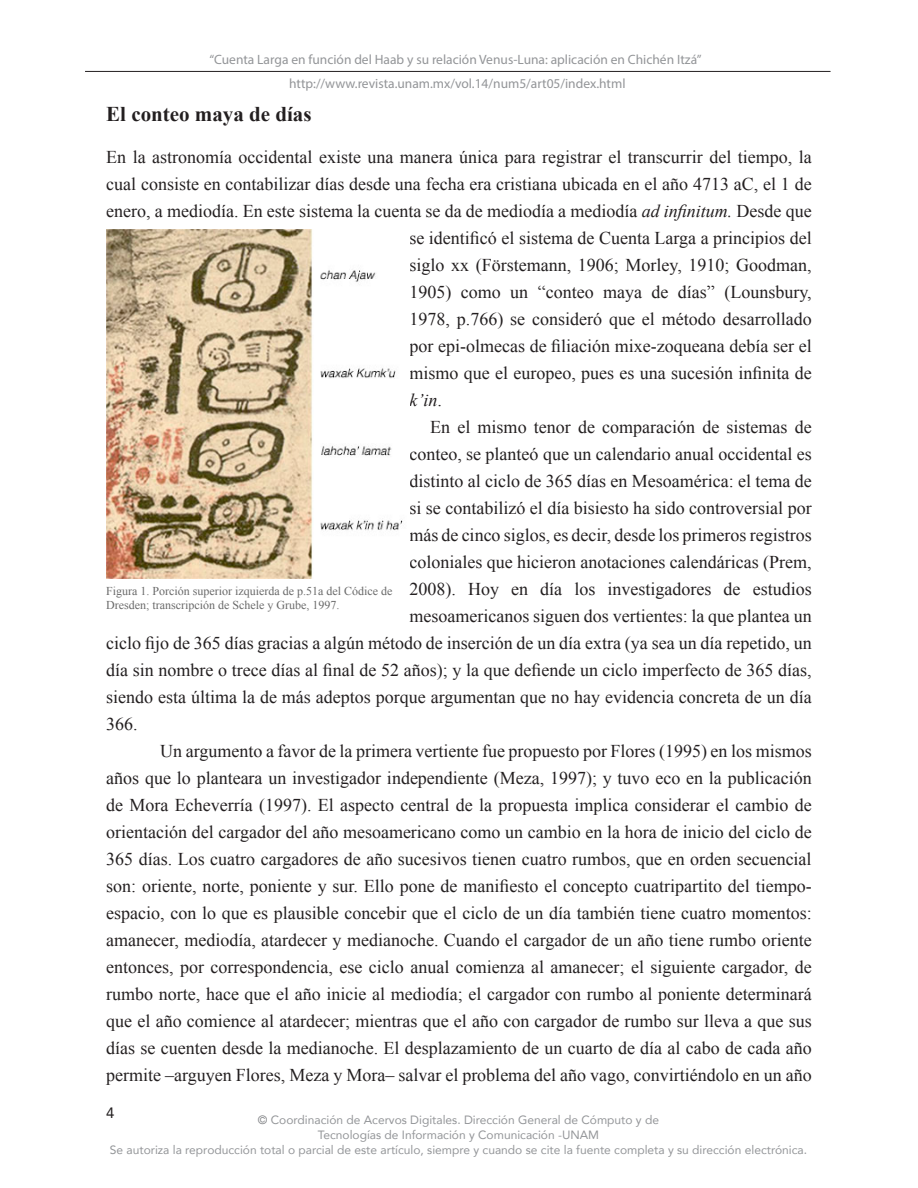
<style>
.page{position:relative;width:918px;height:1188px;background:#fff}
.page>*{position:absolute;margin:0;border:0;box-sizing:border-box;transform-origin:0 0}
.contenido{font:700 21px "Times New Roman";color:#231f20}
.contenido-2{font:18px/27px "Times New Roman";color:#231f20;text-align:justify}
.contenido-3{font:italic 18px "Times New Roman";color:#231f20}
.t1{font:15px "Avenir";color:#231f20}
.t2{font:13.5px/24px "Myriad Pro";color:#939598;text-align:center}
.t3{font:12px/15px "Avenir";color:#939598;text-align:center}
.pie_de_foto{font:12px/13.5px "Times New Roman";color:#696969}
.s1{font-style:italic}
.s2{font-style:normal}
.s3{color:#808285}
</style>
<div class="page">
<hr style="left:85px;top:71px;width:746px;height:1px;background:#231f20">
<img style="left:106px;top:229px;width:297px;height:350px">
<p class="t2" style="left:210px;top:47px;width:494px">“Cuenta Larga en función del Haab y su relación Venus-Luna: aplicación en Chichén Itzá” http://www.revista.unam.mx/vol.14/num5/art05/index.html</p>
<p class="contenido" style="left:106px;top:99px;width:207px">El conteo maya de días</p>
<p class="contenido-2" style="left:106px;top:143px;width:707px">En la astronomía occidental existe una manera única para registrar el transcurrir del tiempo, la</p>
<p class="contenido-2" style="left:106px;top:170px;width:707px">cual consiste en contabilizar días desde una fecha era cristiana ubicada en el año 4713 aC, el 1 de</p>
<p class="contenido-2" style="left:106px;top:197px;width:707px">enero, a mediodía. En este sistema la cuenta se da de mediodía a mediodía <span class="s1">ad infinitum.</span> Desde que</p>
<p class="contenido-2" style="left:409px;top:224px;width:404px">se identificó el sistema de Cuenta Larga a principios del</p>
<p class="contenido-2" style="left:409px;top:251px;width:404px">siglo xx (Förstemann, 1906; Morley, 1910; Goodman,</p>
<p class="contenido-2" style="left:409px;top:278px;width:404px">1905) como un “conteo maya de días” (Lounsbury,</p>
<p class="contenido-2" style="left:409px;top:305px;width:404px">1978, p.766) se consideró que el método desarrollado</p>
<p class="contenido-2" style="left:409px;top:332px;width:404px">por epi-olmecas de filiación mixe-zoqueana debía ser el</p>
<p class="contenido-2" style="left:409px;top:359px;width:404px">mismo que el europeo, pues es una sucesión infinita de</p>
<p class="contenido-3" style="left:409px;top:387px;width:34px">k’in<span class="s2">.</span></p>
<p class="contenido-2" style="left:430px;top:413px;width:383px">En el mismo tenor de comparación de sistemas de</p>
<p class="contenido-2" style="left:409px;top:440px;width:404px">conteo, se planteó que un calendario anual occidental es</p>
<p class="contenido-2" style="left:409px;top:467px;width:404px">distinto al ciclo de 365 días en Mesoamérica: el tema de</p>
<p class="contenido-2" style="left:409px;top:494px;width:404px">si se contabilizó el día bisiesto ha sido controversial por</p>
<p class="contenido-2" style="left:409px;top:521px;width:404px">más de cinco siglos, es decir, desde los primeros registros</p>
<p class="contenido-2" style="left:409px;top:548px;width:404px">coloniales que hicieron anotaciones calendáricas (Prem,</p>
<p class="contenido-2" style="left:409px;top:575px;width:404px">2008). Hoy en día los investigadores de estudios</p>
<p class="contenido-2" style="left:409px;top:602px;width:404px">mesoamericanos siguen dos vertientes: la que plantea un</p>
<p class="contenido-2" style="left:106px;top:629px;width:707px">ciclo fijo de 365 días gracias a algún método de inserción de un día extra (ya sea un día repetido, un</p>
<p class="contenido-2" style="left:106px;top:656px;width:707px">día sin nombre o trece días al final de 52 años); y la que defiende un ciclo imperfecto de 365 días,</p>
<p class="contenido-2" style="left:106px;top:683px;width:707px">siendo esta última la de más adeptos porque argumentan que no hay evidencia concreta de un día</p>
<p class="contenido-2" style="left:106px;top:710px;width:33px">366.</p>
<p class="contenido-2" style="left:106px;top:737px;width:707px;text-indent:54px">Un argumento a favor de la primera vertiente fue propuesto por Flores (1995) en los mismos años que lo planteara un investigador independiente (Meza, 1997); y tuvo eco en la publicación de Mora Echeverría (1997). El aspecto central de la propuesta implica considerar el cambio de orientación del cargador del año mesoamericano como un cambio en la hora de inicio del ciclo de 365 días. Los cuatro cargadores de año sucesivos tienen cuatro rumbos, que en orden secuencial son: oriente, norte, poniente y sur. Ello pone de manifiesto el concepto cuatripartito del tiempo&shy;espacio, con lo que es plausible concebir que el ciclo de un día también tiene cuatro momentos: amanecer, mediodía, atardecer y medianoche. Cuando el cargador de un año tiene rumbo oriente entonces, por correspondencia, ese ciclo anual comienza al amanecer; el siguiente cargador, de rumbo norte, hace que el año inicie al mediodía; el cargador con rumbo al poniente determinará que el año comience al atardecer; mientras que el año con cargador de rumbo sur lleva a que sus días se cuenten desde la medianoche. El desplazamiento de un cuarto de día al cabo de cada año permite –arguyen Flores, Meza y Mora– salvar el problema del año vago, convirtiéndolo en un año</p>
<p class="pie_de_foto" style="left:106px;top:584px;width:288px">Figura 1. Porción superior izquierda de p.51a del Códice de<br>Dresden; transcripción de Schele y Grube, 1997.</p>
<p class="t1" style="left:106px;top:1101px;width:10px">4</p>
<p class="t3" style="left:110px;top:1112px;width:699px"><span class="s3">©</span> Coordinación de Acervos Digitales. Dirección General de Cómputo y de<br>Tecnologías de Información y Comunicación -UNAM<br>Se autoriza la reproducción total o parcial de este artículo, siempre y cuando se cite la fuente completa y su dirección electrónica.</p>
</div>
